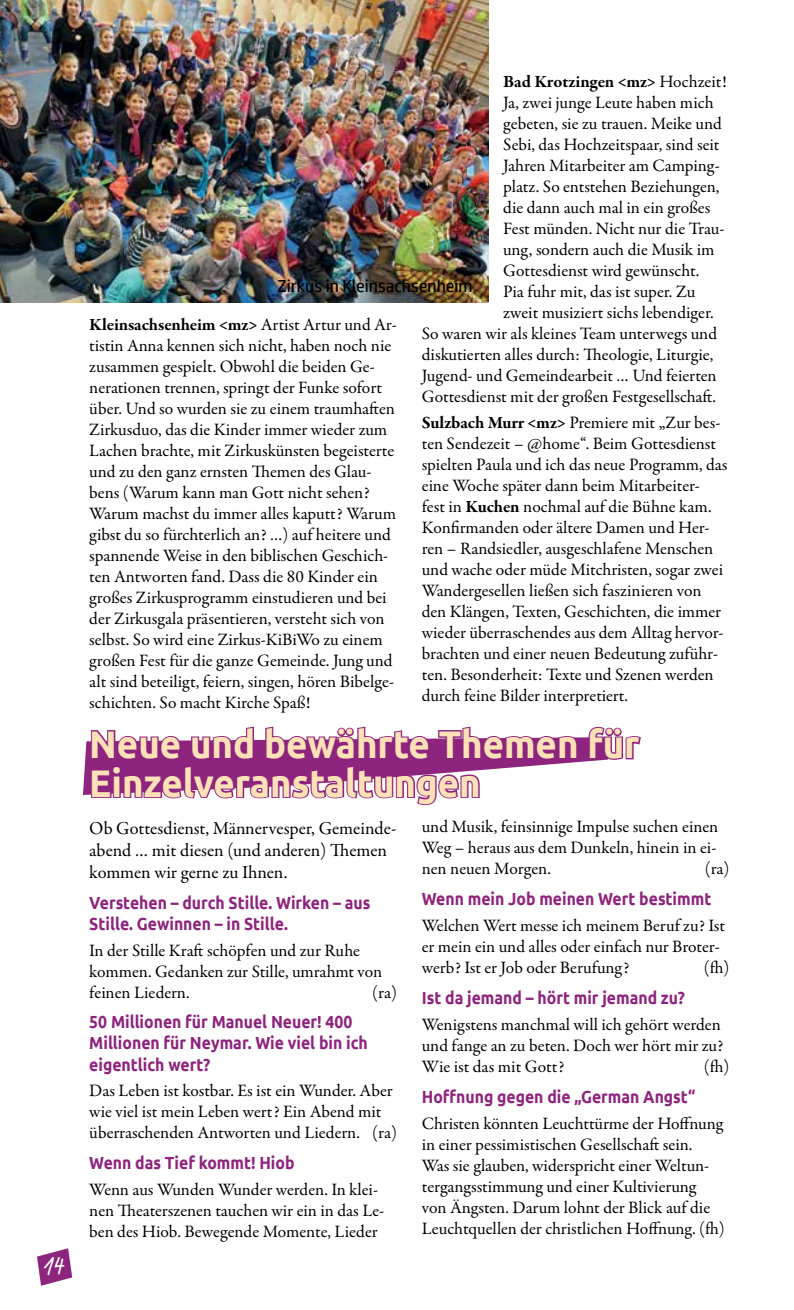
<style>
.page{position:relative;width:794px;height:1310px;background:#fff}
.page>*{position:absolute;margin:0;border:0;box-sizing:border-box;transform-origin:0 0}
.t1{font:700 38.5px/38.5px "Ubuntu";color:#ffe1b7;scale:.95 1}
.t2{font:21px "Agilo Handwriting";color:#fff}
.t3{font:18.38px/22.1px "Garamond Premr Pro";letter-spacing:-.005em;color:#000}
.t4{font:17.5px/21px "Garamond Premr Pro";color:#000}
.t5{font:700 17.5px/21px "Ubuntu";color:#8d247d;scale:.9 1}
.t6{font:700 17.5px "Garamond Premr Pro";color:#000}
.t7{font:17.5px "HP Simplified";color:#000}
.s1{font-weight:400}
.s2{font-weight:700}
</style>
<div class="page">
<svg style="left:37px;top:1248px;width:35px;height:37px"></svg>
<svg style="left:83px;top:726px;width:558px;height:80px"></svg>
<img style="left:0;top:0;width:488px;height:303px">
<p class="t2" style="left:44px;top:1254px;width:23px">14</p>
<p class="t6" style="left:503px;top:71px;width:225px">Bad Krotzingen &lt;mz&gt; <span class="s1">Hochzeit!</span></p>
<p class="t4" style="left:503px;top:93px;width:212px">Ja, zwei junge Leute haben mich</p>
<p class="t4" style="left:503px;top:114px;width:220px">gebeten, sie zu trauen. Meike und</p>
<p class="t4" style="left:503px;top:135px;width:218px">Sebi, das Hochzeitspaar, sind seit</p>
<p class="t4" style="left:503px;top:156px;width:218px">Jahren Mitarbeiter am Camping-</p>
<p class="t4" style="left:503px;top:177px;width:218px">platz. So entstehen Beziehungen,</p>
<p class="t4" style="left:503px;top:198px;width:209px">die dann auch mal in ein großes</p>
<p class="t4" style="left:503px;top:219px;width:223px">Fest münden. Nicht nur die Trau-</p>
<p class="t4" style="left:503px;top:240px;width:213px">ung, sondern auch die Musik im</p>
<p class="t4" style="left:503px;top:261px;width:198px">Gottesdienst wird gewünscht.</p>
<p class="t4" style="left:503px;top:282px;width:194px">Pia fuhr mit, das ist super. Zu</p>
<p class="t4" style="left:503px;top:303px;width:212px">zweit musiziert sichs lebendiger.</p>
<p class="t4" style="left:422px;top:324px;width:297px">So waren wir als kleines Team unterwegs und</p>
<p class="t4" style="left:422px;top:345px;width:293px">diskutierten alles durch: Theologie, Liturgie,</p>
<p class="t4" style="left:422px;top:366px;width:296px">Jugend- und Gemeindearbeit … Und feierten</p>
<p class="t4" style="left:422px;top:387px;width:296px">Gottesdienst mit der großen Festgesellschaft.</p>
<p class="t4" style="left:422px;top:412px;width:307px"><span class="s2">Sulzbach Murr &lt;mz&gt;</span> Premiere mit „Zur bes&shy;ten Sendezeit – @home“. Beim Gottesdienst spielten Paula und ich das neue Programm, das eine Woche später dann beim Mitarbeiter-<br>fest in <span class="s2">Kuchen</span> nochmal auf die Bühne kam.<br>Konfirmanden oder ältere Damen und Her&shy;ren – Randsiedler, ausgeschlafene Menschen und wache oder müde Mitchristen, sogar zwei Wandergesellen ließen sich faszinieren von den Klängen, Texten, Geschichten, die immer wieder überraschendes aus dem Alltag hervor&shy;brachten und einer neuen Bedeutung zuführ&shy;ten. Besonderheit: Texte und Szenen werden durch feine Bilder interpretiert.</p>
<p class="t7" style="left:278px;top:276px;width:196px">Zirkus in Kleinsachsenheim</p>
<p class="t4" style="left:89px;top:315px;width:309px"><span class="s2">Kleinsachsenheim &lt;mz&gt;</span> Artist Artur und Ar&shy;tistin Anna kennen sich nicht, haben noch nie zusammen gespielt. Obwohl die beiden Ge&shy;nerationen trennen, springt der Funke sofort über. Und so wurden sie zu einem traumhaften Zirkusduo, das die Kinder immer wieder zum Lachen brachte, mit Zirkuskünsten begeisterte und zu den ganz ernsten Themen des Glau&shy;bens (Warum kann man Gott nicht sehen?<br>Warum machst du immer alles kaputt? Warum gibst du so fürchterlich an? …) auf heitere und spannende Weise in den biblischen Geschich&shy;ten Antworten fand. Dass die 80 Kinder ein großes Zirkusprogramm einstudieren und bei der Zirkusgala präsentieren, versteht sich von selbst. So wird eine Zirkus-KiBiWo zu einem großen Fest für die ganze Gemeinde. Jung und alt sind beteiligt, feiern, singen, hören Bibelge&shy;schichten. So macht Kirche Spaß!</p>
<h1 class="t1" style="left:89px;top:724px;width:581px">Neue und bewährte Themen für<br>Einzelveranstaltungen</h1>
<p class="t3" style="left:89px;top:817px;width:308px">Ob Gottesdienst, Männervesper, Gemeinde&shy;abend … mit diesen (und anderen) Themen kommen wir gerne zu Ihnen.</p>
<p class="t5" style="left:89px;top:891px;width:314px">Verstehen – durch Stille. Wirken – aus<br>Stille. Gewinnen – in Stille.</p>
<p class="t4" style="left:89px;top:940px;width:294px">In der Stille Kraft schöpfen und zur Ruhe kommen. Gedanken zur Stille, umrahmt von feinen Liedern.</p>
<p class="t4" style="left:422px;top:817px;width:298px;text-align:justify">und Musik, feinsinnige Impulse suchen einen Weg – heraus aus dem Dunkeln, hinein in ei&shy;nen neuen Morgen.</p>
<p class="t4" style="left:704px;top:859px;width:26px">(ra)</p>
<p class="t5" style="left:422px;top:888px;width:323px">Wenn mein Job meinen Wert bestimmt</p>
<p class="t4" style="left:422px;top:916px;width:305px">Welchen Wert messe ich meinem Beruf zu? Ist er mein ein und alles oder einfach nur Broter&shy;werb? Ist er Job oder Berufung?</p>
<p class="t4" style="left:704px;top:958px;width:27px">(fh)</p>
<p class="t4" style="left:372px;top:982px;width:26px">(ra)</p>
<p class="t5" style="left:422px;top:987px;width:294px">Ist da jemand – hört mir jemand zu?</p>
<p class="t4" style="left:422px;top:1014px;width:303px">Wenigstens manchmal will ich gehört werden und fange an zu beten. Doch wer hört mir zu?<br>Wie ist das mit Gott?</p>
<p class="t5" style="left:89px;top:1011px;width:311px">50 Millionen für Manuel Neuer! 400<br>Millionen für Neymar. Wie viel bin ich eigentlich wert?</p>
<p class="t4" style="left:89px;top:1081px;width:309px">Das Leben ist kostbar. Es ist ein Wunder. Aber wie viel ist mein Leben wert? Ein Abend mit überraschenden Antworten und Liedern. (ra)</p>
<p class="t5" style="left:89px;top:1152px;width:229px">Wenn das Tief kommt! Hiob</p>
<p class="t4" style="left:89px;top:1179px;width:296px">Wenn aus Wunden Wunder werden. In klei&shy;nen Theaterszenen tauchen wir ein in das Le&shy;ben des Hiob. Bewegende Momente, Lieder</p>
<p class="t4" style="left:704px;top:1056px;width:27px">(fh)</p>
<p class="t5" style="left:422px;top:1086px;width:305px">Hoffnung gegen die „German Angst“</p>
<p class="t4" style="left:422px;top:1113px;width:304px">Christen könnten Leuchttürme der Hoffnung in einer pessimistischen Gesellschaft sein.<br>Was sie glauben, widerspricht einer Weltun&shy;tergangsstimmung und einer Kultivierung von Ängsten. Darum lohnt der Blick auf die Leuchtquellen der christlichen Hoffnung. (fh)</p>
</div>
